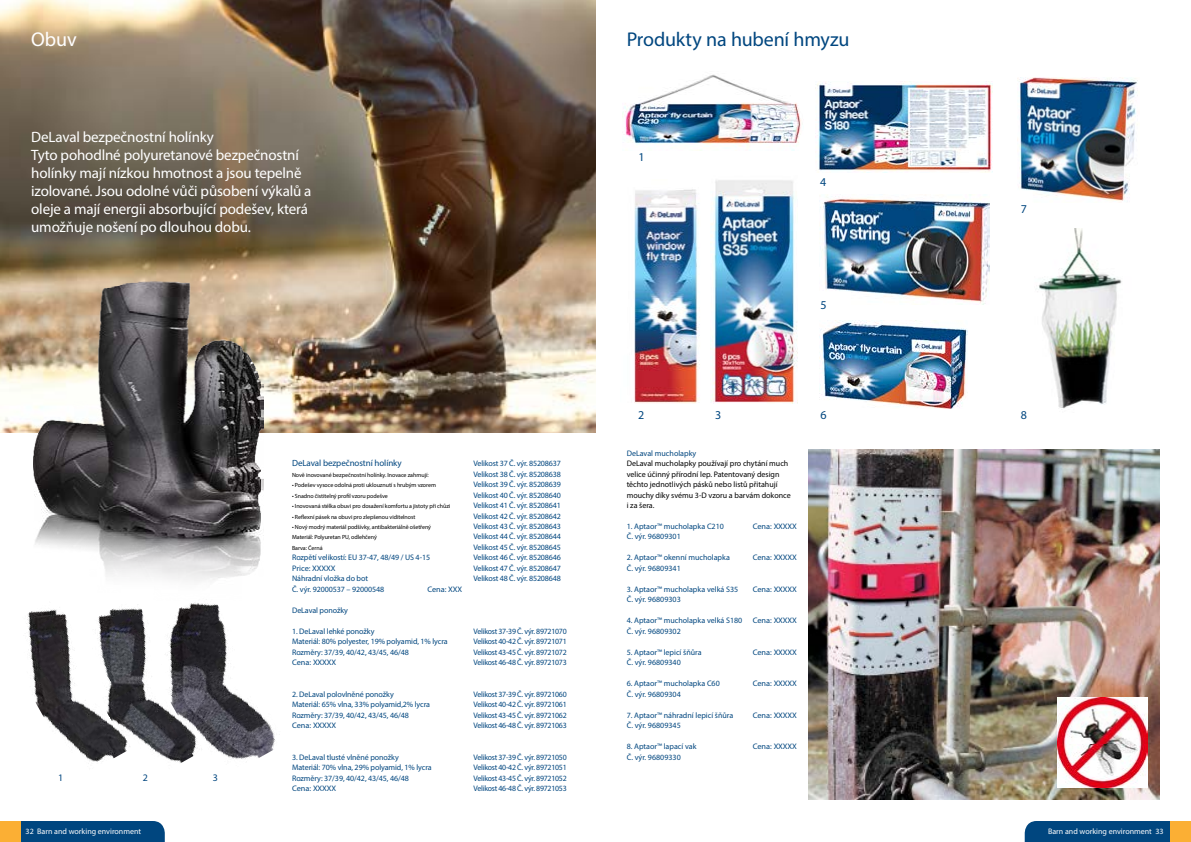
<style>
.page{position:relative;width:1191px;height:842px;background:#fff}
.page>*{position:absolute;margin:0;border:0;box-sizing:border-box;transform-origin:0 0}
.t1{font:20px "Myriad Pro";letter-spacing:-.015em;color:#00467f}
.t2{font:20px "Myriad Pro";color:#fff}
.t3{font:15px/18px "Myriad Pro";letter-spacing:-.01em;color:#fff}
.t4{font:12px "Myriad Pro";color:#00467f}
.t5{font:10px "Myriad Pro";color:#00467f}
.t6{font:9px "Myriad Pro";letter-spacing:-.01em;color:#00467f}
.t7{font:8px/10.5px "Myriad Pro";letter-spacing:-.01em;color:#00467f}
.t8{font:8px/10.5px "Myriad Pro";color:#000}
.t9{font:8px "Myriad Pro";letter-spacing:-.01em;color:#00467f;scale:1.04 1}
.t10{font:8px "Myriad Pro";color:#fff}
.t11{font:6px/10.5px "Myriad Pro";letter-spacing:-.01em;color:#000}
</style>
<div class="page">
<div style="left:20px;top:821px;width:145px;height:21px;background:#00467f"></div>
<div style="left:0;top:821px;width:20px;height:21px;background:#fbaf34"></div>
<div style="left:1024px;top:821px;width:146px;height:21px;background:#00467f"></div>
<div style="left:1170px;top:821px;width:21px;height:21px;background:#fbaf34"></div>
<img style="left:216px;top:626px;width:60px;height:133px">
<img style="left:138px;top:626px;width:78px;height:137px">
<img style="left:26px;top:611px;width:112px;height:151px">
<img style="left:1017px;top:78px;width:121px;height:124px">
<img style="left:634px;top:189px;width:66px;height:215px">
<img style="left:817px;top:81px;width:175px;height:92px">
<img style="left:622px;top:74px;width:179px;height:77px">
<img style="left:820px;top:197px;width:169px;height:107px">
<img style="left:819px;top:320px;width:148px;height:88px">
<img style="left:710px;top:180px;width:87px;height:223px">
<img style="left:0;top:0;width:595px;height:432px">
<img style="left:33px;top:281px;width:230px;height:345px">
<img style="left:1039px;top:229px;width:83px;height:180px">
<img style="left:808px;top:450px;width:351px;height:349px">
<img style="left:1057px;top:697px;width:90px;height:90px">
<h1 class="t2" style="left:31px;top:27px;width:47px">Obuv</h1>
<h1 class="t1" style="left:626px;top:27px;width:224px">Produkty na hubení hmyzu</h1>
<p class="t3" style="left:31px;top:127px;width:282px">DeLaval bezpečnostní holínky<br>Tyto pohodlné polyuretanové bezpečnostní holínky mají nízkou hmotnost a jsou tepelně izolované. Jsou odolné vůči působení výkalů a oleje a mají energii absorbující podešev, která umožňuje nošení po dlouhou dobu.</p>
<p class="t5" style="left:58px;top:771px;width:7px">1</p>
<p class="t5" style="left:143px;top:771px;width:7px">2</p>
<p class="t5" style="left:213px;top:771px;width:7px">3</p>
<p class="t6" style="left:292px;top:457px;width:111px">DeLaval bezpečnostní holínky</p>
<p class="t11" style="left:292px;top:469px;width:138px">Nově inovované bezpečnostní holínky. Inovace zahrnují:</p>
<p class="t11" style="left:292px;top:480px;width:145px">• Podešev vysoce odolná proti uklouznutí s hrubým vzorem</p>
<p class="t11" style="left:292px;top:490px;width:97px">• Snadno čistitelný profil vzoru podešve</p>
<p class="t11" style="left:292px;top:501px;width:160px">• Inovovaná stélka obuvi pro dosažení komfortu a jistoty při chůzi</p>
<p class="t11" style="left:292px;top:511px;width:125px">• Reflexní pásek na obuvi pro zlepšenou viditelnost</p>
<p class="t11" style="left:292px;top:522px;width:140px">• Nový modrý materiál podšívky, antibakteriálně ošetřený<br>Materiál: Polyuretan PU, odlehčený<br>Barva: Černá</p>
<p class="t7" style="left:292px;top:552px;width:140px">Rozpětí velikostí: EU 37-47, 48/49 / US 4-15</p>
<p class="t7" style="left:292px;top:573px;width:94px">Náhradní vložka do bot<br>Č. výr. 92000537 – 92000548</p>
<p class="t7" style="left:292px;top:605px;width:57px">DeLaval ponožky</p>
<p class="t7" style="left:292px;top:626px;width:157px">1. DeLaval lehké ponožky<br>Materiál: 80% polyester, 19% polyamid, 1% lycra<br>Rozměry: 37/39, 40/42, 43/45, 46/48</p>
<p class="t7" style="left:292px;top:689px;width:139px">2. DeLaval polovlněné ponožky<br>Materiál: 65% vlna, 33% polyamid,2% lycra<br>Rozměry: 37/39, 40/42, 43/45, 46/48</p>
<p class="t7" style="left:292px;top:752px;width:141px">3. DeLaval tlusté vlněné ponožky<br>Materiál: 70% vlna, 29% polyamid, 1% lycra<br>Rozměry: 37/39, 40/42, 43/45, 46/48</p>
<p class="t9" style="left:292px;top:563px;width:43px">Price: XXXXX</p>
<p class="t9" style="left:427px;top:584px;width:35px">Cena: XXX</p>
<p class="t9" style="left:292px;top:658px;width:44px">Cena: XXXXX</p>
<p class="t9" style="left:292px;top:721px;width:44px">Cena: XXXXX</p>
<p class="t9" style="left:292px;top:784px;width:44px">Cena: XXXXX</p>
<p class="t7" style="left:473px;top:458px;width:89px;text-align:justify">Velikost 37 Č. výr. 85208637<br>Velikost 38 Č. výr. 85208638<br>Velikost 39 Č. výr. 85208639<br>Velikost 40 Č. výr. 85208640<br>Velikost 41 Č. výr. 85208641<br>Velikost 42 Č. výr. 85208642<br>Velikost 43 Č. výr. 85208643<br>Velikost 44 Č. výr. 85208644<br>Velikost 45 Č. výr. 85208645<br>Velikost 46 Č. výr. 85208646<br>Velikost 47 Č. výr. 85208647<br>Velikost 48 Č. výr. 85208648</p>
<p class="t7" style="left:473px;top:626px;width:95px;text-align:justify">Velikost 37-39 Č. výr. 89721070<br>Velikost 40-42 Č. výr. 89721071<br>Velikost 43-45 Č. výr. 89721072<br>Velikost 46-48 Č. výr. 89721073</p>
<p class="t7" style="left:473px;top:689px;width:95px;text-align:justify">Velikost 37-39 Č. výr. 89721060<br>Velikost 40-42 Č. výr. 89721061<br>Velikost 43-45 Č. výr. 89721062<br>Velikost 46-48 Č. výr. 89721063</p>
<p class="t7" style="left:473px;top:752px;width:95px;text-align:justify">Velikost 37-39 Č. výr. 89721050<br>Velikost 40-42 Č. výr. 89721051<br>Velikost 43-45 Č. výr. 89721052<br>Velikost 46-48 Č. výr. 89721053</p>
<h3 class="t4" style="left:638px;top:150px;width:8px">1</h3>
<h3 class="t4" style="left:820px;top:174px;width:8px">4</h3>
<h3 class="t4" style="left:820px;top:297px;width:8px">5</h3>
<h3 class="t4" style="left:638px;top:407px;width:8px">2</h3>
<h3 class="t4" style="left:715px;top:407px;width:8px">3</h3>
<p class="t7" style="left:626px;top:447px;width:71px">DeLaval mucholapky</p>
<p class="t8" style="left:626px;top:458px;width:166px">DeLaval mucholapky používají pro chytání much velice účinný přírodní lep. Patentovaný design těchto jednotlivých pásků nebo listů přitahují mouchy díky svému 3-D vzoru a barvám dokonce i za šera.</p>
<p class="t7" style="left:626px;top:521px;width:99px">1. Aptaor™ mucholapka C210<br>Č. výr. 96809301</p>
<p class="t7" style="left:626px;top:552px;width:105px">2. Aptaor™ okenní mucholapka<br>Č. výr. 96809341</p>
<p class="t7" style="left:626px;top:584px;width:113px">3. Aptaor™ mucholapka velká S35<br>Č. výr. 96809303</p>
<p class="t7" style="left:626px;top:615px;width:117px">4. Aptaor™ mucholapka velká S180<br>Č. výr. 96809302</p>
<p class="t7" style="left:626px;top:647px;width:76px">5. Aptaor™ lepicí šňůra<br>Č. výr. 96809340</p>
<p class="t7" style="left:626px;top:678px;width:95px">6. Aptaor™ mucholapka C60<br>Č. výr. 96809304</p>
<p class="t7" style="left:626px;top:710px;width:108px">7. Aptaor™ náhradní lepicí šňůra<br>Č. výr. 96809345</p>
<p class="t7" style="left:626px;top:741px;width:71px">8. Aptaor™ lapací vak<br>Č. výr. 96809330</p>
<p class="t9" style="left:752px;top:521px;width:44px">Cena: XXXXX</p>
<p class="t9" style="left:752px;top:553px;width:44px">Cena: XXXXX</p>
<p class="t9" style="left:752px;top:584px;width:44px">Cena: XXXXX</p>
<p class="t9" style="left:752px;top:616px;width:44px">Cena: XXXXX</p>
<p class="t9" style="left:752px;top:647px;width:44px">Cena: XXXXX</p>
<p class="t9" style="left:752px;top:679px;width:44px">Cena: XXXXX</p>
<p class="t9" style="left:752px;top:710px;width:44px">Cena: XXXXX</p>
<p class="t9" style="left:752px;top:742px;width:44px">Cena: XXXXX</p>
<h3 class="t4" style="left:820px;top:408px;width:8px">6</h3>
<h3 class="t4" style="left:1020px;top:201px;width:8px">7</h3>
<h3 class="t4" style="left:1020px;top:407px;width:8px">8</h3>
<p class="t10" style="left:26px;top:826px;width:117px">32 Barn and working environment</p>
<p class="t10" style="left:1048px;top:826px;width:117px">Barn and working environment 33</p>
</div>
